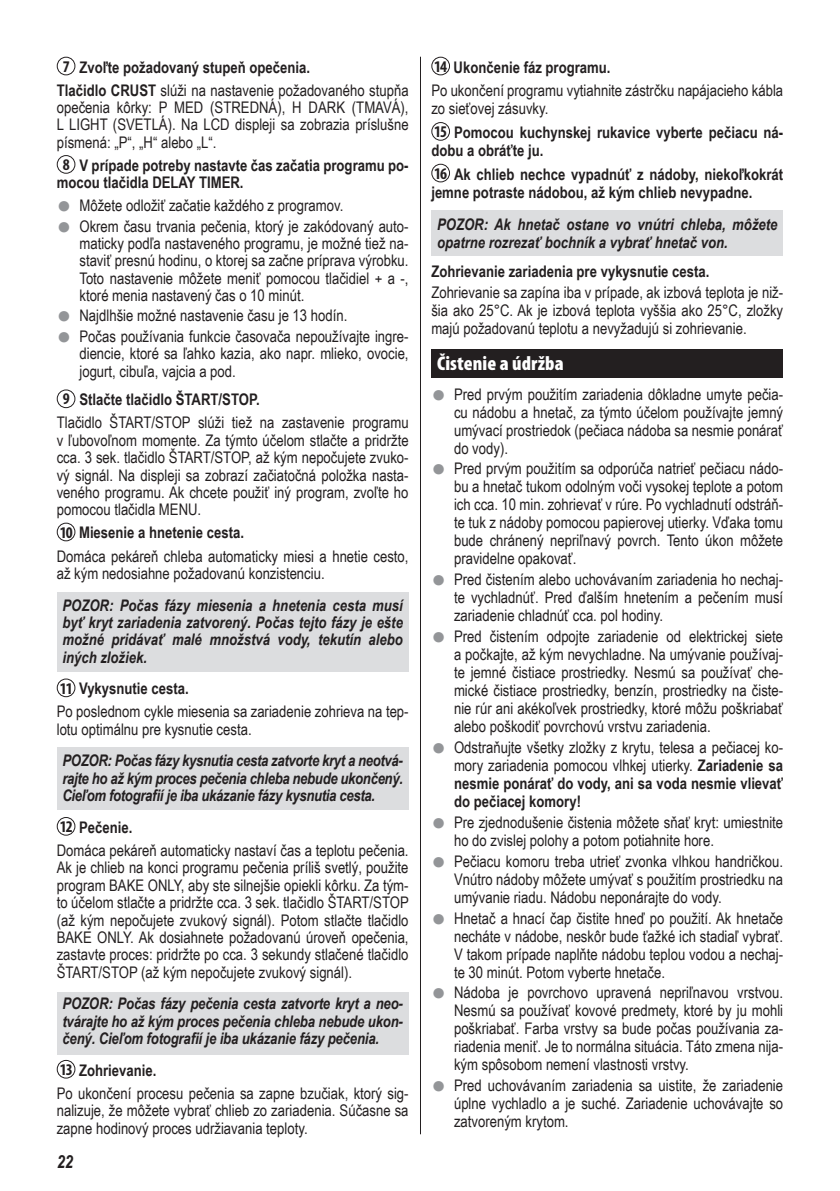
<style>
.page{position:relative;width:840px;height:1191px;background:#fff}
.page>*{position:absolute;margin:0;border:0;box-sizing:border-box;transform-origin:0 0}
.TYTUŁY{font:900 condensed 20px "Myriad Pro";letter-spacing:.005em;color:#fff}
.t1{font:italic 700 18px "Arial Narrow";color:#231f20}
.t2{font:700 condensed 16.4px "Myriad Pro";color:#231f20}
.NORMALNY_kropka{font:16px/18px "Arial Narrow";color:#231f20;text-align:justify}
.NORMALNY_num_kolka_b{font:16px/17.4px "Arial Narrow";color:#231f20;text-align:justify}
.UWAGI{font:italic 700 16px/17.4px "Arial Narrow";color:#231f20;text-align:justify}
.NORMALNY_num_kolka_b-2{font:700 16px/17.4px "Arial Narrow";color:#231f20}
.NORMALNY{font:16px/18px "Arial Narrow";color:#231f20;text-align:justify}
.NORMALNY-2{font:700 16px "Arial Narrow";color:#231f20}
.s1{font-weight:700}
.s2{font-family:"Arial";font-size:24px;color:#939598}
.s3{font-family:"Myriad Pro";font-stretch:condensed;font-size:16.4px}
</style>
<div class="page">
<hr style="left:420px;top:57px;width:1px;height:1077px;background:#231f20">
<div style="left:431px;top:210px;width:351px;height:46px;background:#dcdddf"></div>
<div style="left:431px;top:349px;width:351px;height:28px;background:#231f20"></div>
<div style="left:57px;top:992px;width:351px;height:62px;background:#dcdddf"></div>
<div style="left:57px;top:747px;width:351px;height:62px;background:#dcdddf"></div>
<div style="left:57px;top:592px;width:351px;height:80px;background:#dcdddf"></div>
<div style="left:57px;top:57px;width:18px;height:18px;border:1px solid #231f20;border-radius:50%"></div>
<div style="left:57px;top:155px;width:18px;height:19px;border:1px solid #231f20;border-radius:50%"></div>
<div style="left:57px;top:389px;width:18px;height:19px;border:1px solid #231f20;border-radius:50%"></div>
<div style="left:57px;top:522px;width:18px;height:19px;border:1px solid #231f20;border-radius:50%"></div>
<div style="left:57px;top:678px;width:18px;height:19px;border:1px solid #231f20;border-radius:50%"></div>
<div style="left:57px;top:817px;width:18px;height:18px;border:1px solid #231f20;border-radius:50%"></div>
<div style="left:57px;top:1060px;width:18px;height:18px;border:1px solid #231f20;border-radius:50%"></div>
<div style="left:431px;top:57px;width:19px;height:18px;border:1px solid #231f20;border-radius:50%"></div>
<div style="left:431px;top:122px;width:19px;height:19px;border:1px solid #231f20;border-radius:50%"></div>
<div style="left:431px;top:164px;width:19px;height:18px;border:1px solid #231f20;border-radius:50%"></div>
<p class="t2" style="left:63px;top:56px;width:8px">7</p>
<p class="NORMALNY_num_kolka_b-2" style="left:79px;top:57px;width:232px">Zvoľte požadovaný stupeň opečenia.</p>
<p class="NORMALNY_num_kolka_b" style="left:57px;top:81px;width:353px"><span class="s1">Tlačidlo CRUST</span> slúži na nastavenie požadovaného stupňa opečenia kôrky: P MED (STREDNÁ), H DARK (TMAVÁ), L LIGHT (SVETLÁ). Na LCD displeji sa zobrazia príslušne písmená: „P“, „H“ alebo „L“.</p>
<p class="t2" style="left:63px;top:154px;width:8px">8</p>
<p class="NORMALNY_num_kolka_b-2" style="left:57px;top:156px;width:353px;text-indent:23px">V prípade potreby nastavte čas začatia programu po&shy;mocou tlačidla DELAY TIMER.</p>
<p class="NORMALNY_kropka" style="left:57px;top:196px;width:288px"><span class="s2">●</span> Môžete odložiť začatie každého z programov.</p>
<p class="NORMALNY_kropka" style="left:79px;top:217px;width:330px;line-height:17.4px;text-indent:-23px"><span class="s2">●</span> Okrem času trvania pečenia, ktorý je zakódovaný auto&shy;maticky podľa nastaveného programu, je možné tiež na&shy;staviť presnú hodinu, o ktorej sa začne príprava výrobku.<br>Toto nastavenie môžete meniť pomocou tlačidiel + a -, ktoré menia nastavený čas o 10 minút.</p>
<p class="NORMALNY_kropka" style="left:57px;top:306px;width:292px"><span class="s2">●</span> Najdlhšie možné nastavenie času je 13 hodín.</p>
<p class="NORMALNY_kropka" style="left:79px;top:327px;width:330px;line-height:17.4px;text-indent:-23px"><span class="s2">●</span> Počas používania funkcie časovača nepoužívajte ingre&shy;diencie, ktoré sa ľahko kazia, ako napr. mlieko, ovocie, jogurt, cibuľa, vajcia a pod.</p>
<p class="t2" style="left:63px;top:389px;width:8px">9</p>
<p class="NORMALNY_num_kolka_b-2" style="left:79px;top:390px;width:182px">Stlačte tlačidlo ŠTART/STOP.</p>
<p class="NORMALNY_num_kolka_b" style="left:57px;top:413px;width:353px">Tlačidlo ŠTART/STOP slúži tiež na zastavenie programu v ľubovoľnom momente. Za týmto účelom stlačte a pridržte cca. 3 sek. tlačidlo ŠTART/STOP, až kým nepočujete zvuko&shy;vý signál. Na displeji sa zobrazí začiatočná položka nasta&shy;veného programu. Ak chcete použiť iný program, zvoľte ho pomocou tlačidla MENU.</p>
<p class="NORMALNY_num_kolka_b-2" style="left:60px;top:523px;width:186px"><span class="s3">10</span> Miesenie a hnetenie cesta.</p>
<p class="NORMALNY_num_kolka_b" style="left:57px;top:546px;width:353px">Domáca pekáreň chleba automaticky miesi a hnetie cesto, až kým nedosiahne požadovanú konzistenciu.</p>
<p class="UWAGI" style="left:62px;top:595px;width:342px">POZOR: Počas fázy miesenia a hnetenia cesta musí byť kryt zariadenia zatvorený. Počas tejto fázy je ešte možné pridávať malé množstvá vody, tekutín alebo iných zložiek.</p>
<p class="NORMALNY_num_kolka_b-2" style="left:60px;top:679px;width:131px"><span class="s3">11</span> Vykysnutie cesta.</p>
<p class="NORMALNY_num_kolka_b" style="left:57px;top:702px;width:353px">Po poslednom cykle miesenia sa zariadenie zohrieva na tep&shy;lotu optimálnu pre kysnutie cesta.</p>
<p class="UWAGI" style="left:62px;top:751px;width:342px">POZOR: Počas fázy kysnutia cesta zatvorte kryt a neotvá&shy;rajte ho až kým proces pečenia chleba nebude ukončený.<br>Cieľom fotografií je iba ukázanie fázy kysnutia cesta.</p>
<p class="NORMALNY_num_kolka_b-2" style="left:60px;top:817px;width:74px"><span class="s3">12</span> Pečenie.</p>
<p class="NORMALNY_num_kolka_b" style="left:57px;top:841px;width:353px">Domáca pekáreň automaticky nastaví čas a teplotu pečenia.<br>Ak je chlieb na konci programu pečenia príliš svetlý, použite program BAKE ONLY, aby ste silnejšie opiekli kôrku. Za tým&shy;to účelom stlačte a pridržte cca. 3 sek. tlačidlo ŠTART/STOP (až kým nepočujete zvukový signál). Potom stlačte tlačidlo BAKE ONLY. Ak dosiahnete požadovanú úroveň opečenia, zastavte proces: pridržte po cca. 3 sekundy stlačené tlačidlo ŠTART/STOP (až kým nepočujete zvukový signál).</p>
<p class="UWAGI" style="left:62px;top:994px;width:342px">POZOR: Počas fázy pečenia cesta zatvorte kryt a neo&shy;tvárajte ho až kým proces pečenia chleba nebude ukon&shy;čený. Cieľom fotografií je iba ukázanie fázy pečenia.</p>
<p class="NORMALNY_num_kolka_b-2" style="left:60px;top:1060px;width:98px"><span class="s3">13</span> Zohrievanie.</p>
<p class="NORMALNY_num_kolka_b" style="left:57px;top:1083px;width:353px">Po ukončení procesu pečenia sa zapne bzučiak, ktorý sig&shy;nalizuje, že môžete vybrať chlieb zo zariadenia. Súčasne sa zapne hodinový proces udržiavania teploty.</p>
<p class="t1" style="left:57px;top:1148px;width:18px">22</p>
<p class="NORMALNY_num_kolka_b-2" style="left:434px;top:57px;width:178px"><span class="s3">14</span> Ukončenie fáz programu.</p>
<p class="NORMALNY_num_kolka_b" style="left:431px;top:81px;width:353px;line-height:18px">Po ukončení programu vytiahnite zástrčku napájacieho kábla zo sieťovej zásuvky.</p>
<p class="NORMALNY_num_kolka_b-2" style="left:434px;top:123px;width:350px"><span class="s3">15</span> Pomocou kuchynskej rukavice vyberte pečiacu ná-</p>
<p class="NORMALNY_num_kolka_b-2" style="left:431px;top:141px;width:113px">dobu a obráťte ju.</p>
<p class="NORMALNY_num_kolka_b-2" style="left:434px;top:164px;width:350px"><span class="s3">16</span> Ak chlieb nechce vypadnúť z nádoby, niekoľkokrát</p>
<p class="NORMALNY_num_kolka_b-2" style="left:431px;top:182px;width:322px">jemne potraste nádobou, až kým chlieb nevypadne.</p>
<p class="UWAGI" style="left:437px;top:214px;width:342px;line-height:18px">POZOR: Ak hnetač ostane vo vnútri chleba, môžete opatrne rozrezať bochník a vybrať hnetač von.</p>
<p class="NORMALNY-2" style="left:431px;top:259px;width:279px">Zohrievanie zariadenia pre vykysnutie cesta.</p>
<p class="NORMALNY" style="left:431px;top:283px;width:353px">Zohrievanie sa zapína iba v prípade, ak izbová teplota je niž&shy;šia ako 25°C. Ak je izbová teplota vyššia ako 25°C, zložky majú požadovanú teplotu a nevyžadujú si zohrievanie.</p>
<p class="TYTUŁY" style="left:437px;top:351px;width:128px">Čistenie a údržba</p>
<p class="NORMALNY_kropka" style="left:454px;top:384px;width:330px;text-indent:-23px"><span class="s2">●</span> Pred prvým použitím zariadenia dôkladne umyte pečia&shy;cu nádobu a hnetač, za týmto účelom používajte jemný umývací prostriedok (pečiaca nádoba sa nesmie ponárať do vody).</p>
<p class="NORMALNY_kropka" style="left:454px;top:459px;width:330px;text-indent:-23px"><span class="s2">●</span> Pred prvým použitím sa odporúča natrieť pečiacu nádo&shy;bu a hnetač tukom odolným voči vysokej teplote a potom ich cca. 10 min. zohrievať v rúre. Po vychladnutí odstráň&shy;te tuk z nádoby pomocou papierovej utierky. Vďaka tomu bude chránený nepriľnavý povrch. Tento úkon môžete pravidelne opakovať.</p>
<p class="NORMALNY_kropka" style="left:454px;top:570px;width:330px;text-indent:-23px"><span class="s2">●</span> Pred čistením alebo uchovávaním zariadenia ho nechaj&shy;te vychladnúť. Pred ďalším hnetením a pečením musí zariadenie chladnúť cca. pol hodiny.</p>
<p class="NORMALNY_kropka" style="left:454px;top:627px;width:330px;text-indent:-23px"><span class="s2">●</span> Pred čistením odpojte zariadenie od elektrickej siete a počkajte, až kým nevychladne. Na umývanie používaj&shy;te jemné čistiace prostriedky. Nesmú sa používať che&shy;mické čistiace prostriedky, benzín, prostriedky na čiste&shy;nie rúr ani akékoľvek prostriedky, ktoré môžu poškriabať alebo poškodiť povrchovú vrstvu zariadenia.</p>
<p class="NORMALNY_kropka" style="left:454px;top:737px;width:330px;text-indent:-23px"><span class="s2">●</span> Odstraňujte všetky zložky z krytu, telesa a pečiacej ko&shy;mory zariadenia pomocou vlhkej utierky. <span class="s1">Zariadenie sa nesmie ponárať do vody, ani sa voda nesmie vlievať do pečiacej komory!</span></p>
<p class="NORMALNY_kropka" style="left:454px;top:812px;width:330px;text-indent:-23px"><span class="s2">●</span> Pre zjednodušenie čistenia môžete sňať kryt: umiestnite ho do zvislej polohy a potom potiahnite hore.</p>
<p class="NORMALNY_kropka" style="left:454px;top:851px;width:330px;text-indent:-23px"><span class="s2">●</span> Pečiacu komoru treba utrieť zvonka vlhkou handričkou.<br>Vnútro nádoby môžete umývať s použitím prostriedku na umývanie riadu. Nádobu neponárajte do vody.</p>
<p class="NORMALNY_kropka" style="left:454px;top:908px;width:330px;text-indent:-23px"><span class="s2">●</span> Hnetač a hnací čap čistite hneď po použití. Ak hnetače necháte v nádobe, neskôr bude ťažké ich stadiaľ vybrať.<br>V takom prípade naplňte nádobu teplou vodou a nechaj&shy;te 30 minút. Potom vyberte hnetače.</p>
<p class="NORMALNY_kropka" style="left:454px;top:983px;width:330px;text-indent:-23px"><span class="s2">●</span> Nádoba je povrchovo upravená nepriľnavou vrstvou.<br>Nesmú sa používať kovové predmety, ktoré by ju mohli poškriabať. Farba vrstvy sa bude počas používania za&shy;riadenia meniť. Je to normálna situácia. Táto zmena nija&shy;kým spôsobom nemení vlastnosti vrstvy.</p>
<p class="NORMALNY_kropka" style="left:454px;top:1076px;width:330px;text-indent:-23px"><span class="s2">●</span> Pred uchovávaním zariadenia sa uistite, že zariadenie úplne vychladlo a je suché. Zariadenie uchovávajte so zatvoreným krytom.</p>
</div>
